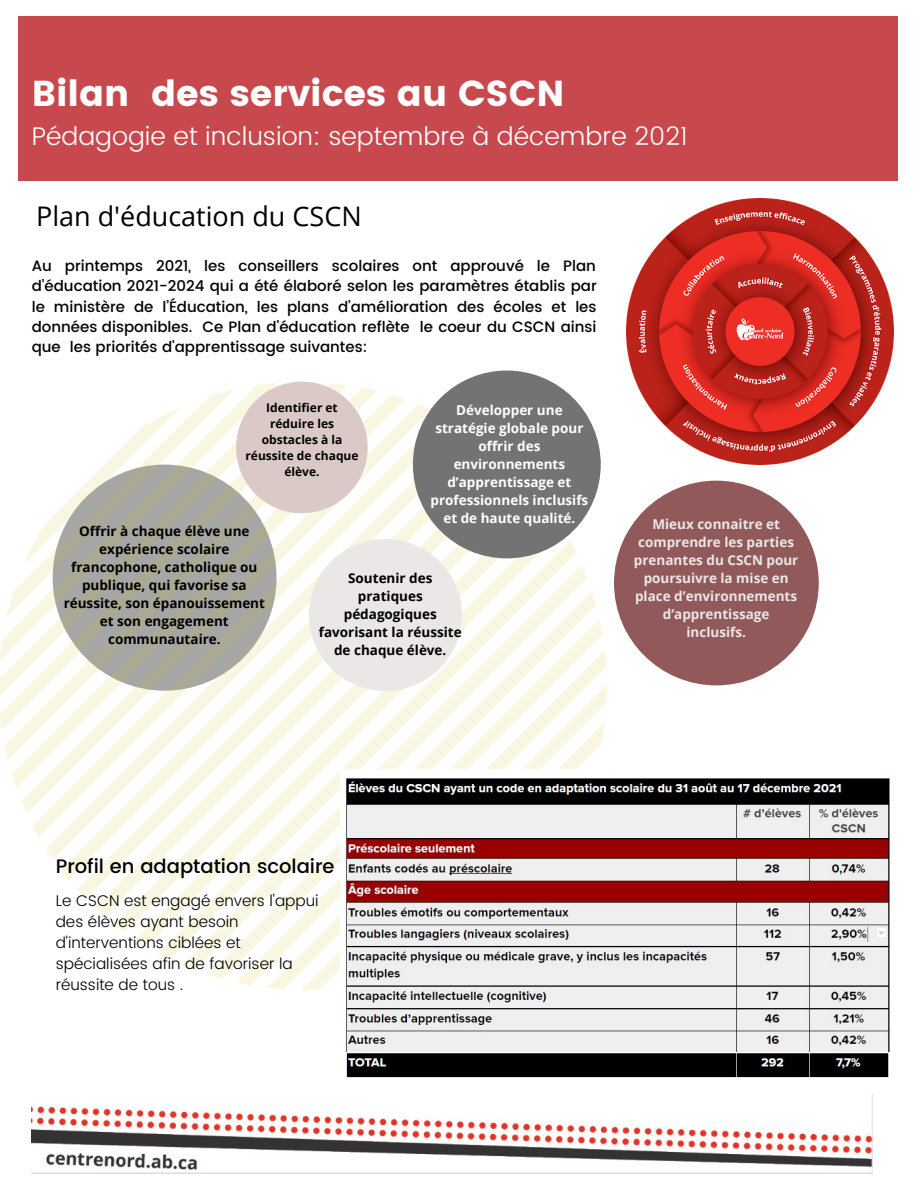
<style>
.page{position:relative;width:918px;height:1188px;background:#fff}
.page>*{position:absolute;margin:0;border:0;box-sizing:border-box;transform-origin:0 0}
.t1{font:36px "Poppins";color:#fff}
.t2{font:27px "Open Sans";color:#000}
.t3{font:300 25.5px "Poppins";color:#fff}
.t4{font:500 19.5px "Poppins";color:#000}
.t5{font:300 15.45px/20.9px "Poppins";color:#000}
.t6{font:500 15px/20.2px "Poppins";color:#000;text-align:justify}
.t7{font:700 13.5px/18px "Open Sans";color:#000;text-align:center}
.t8{font:700 13.5px/18px "Open Sans";color:#ebe7e7;text-align:center}
.t9{font:700 13.5px/18px "Open Sans";color:#fff;text-align:center}
.t10{font:700 12px/16px "Open Sans";color:#000;text-align:center}
</style>
<div class="page">
<div style="left:18px;top:17px;width:880px;height:164px;background:#c8494d"></div>
<img style="left:32px;top:1106px;width:840px;height:67px">
<svg style="left:0;top:382px;width:607px;height:608px"></svg>
<div style="left:236px;top:382px;width:132px;height:131px;background:#dbc9c7;border-radius:50%"></div>
<div style="left:413px;top:371px;width:188px;height:187px;background:#737373;border-radius:50%"></div>
<div style="left:309px;top:539px;width:153px;height:152px;background:#ebe7e7;border-radius:50%"></div>
<div style="left:614px;top:481px;width:205px;height:204px;background:#91595a;border-radius:50%"></div>
<img style="left:627px;top:198px;width:266px;height:267px">
<img style="left:340px;top:769px;width:551px;height:309px">
<p class="t1" style="left:32px;top:72px;width:534px">Bilan des services au CSCN</p>
<p class="t3" style="left:32px;top:121px;width:657px">Pédagogie et inclusion: septembre à décembre 2021</p>
<p class="t2" style="left:36px;top:198px;width:327px">Plan d'éducation du CSCN</p>
<p class="t6" style="left:32px;top:256px;width:567px">Au printemps 2021, les conseillers scolaires ont approuvé le Plan d’éducation 2021-2024 qui a été élaboré selon les paramètres établis par le ministère de l’Éducation, les plans d’amélioration des écoles et les données disponibles. Ce Plan d'éducation reflète le coeur du CSCN ainsi que les priorités d'apprentissage suivantes:</p>
<p class="t10" style="left:246px;top:400px;width:115px">Identifier et réduire les obstacles à la réussite de chaque élève.</p>
<p class="t9" style="left:431px;top:401px;width:159px">Développer une stratégie globale pour offrir des environnements d’apprentissage et professionnels inclusifs et de haute qualité.</p>
<p class="t7" style="left:64px;top:521px;width:203px">Offrir à chaque élève une expérience scolaire francophone, catholique ou publique, qui favorise sa réussite, son épanouissement et son engagement communautaire.</p>
<p class="t7" style="left:319px;top:569px;width:144px">Soutenir des pratiques pédagogiques favorisant la réussite de chaque élève.</p>
<p class="t8" style="left:634px;top:515px;width:166px">Mieux connaitre et comprendre les parties prenantes du CSCN pour poursuivre la mise en place d’environnements d’apprentissage inclusifs.</p>
<p class="t4" style="left:56px;top:855px;width:280px">Profil en adaptation scolaire</p>
<p class="t5" style="left:56px;top:890px;width:264px">Le CSCN est engagé envers l'appui des élèves ayant besoin d'interventions ciblées et spécialisées afin de favoriser la réussite de tous .</p>
</div>
